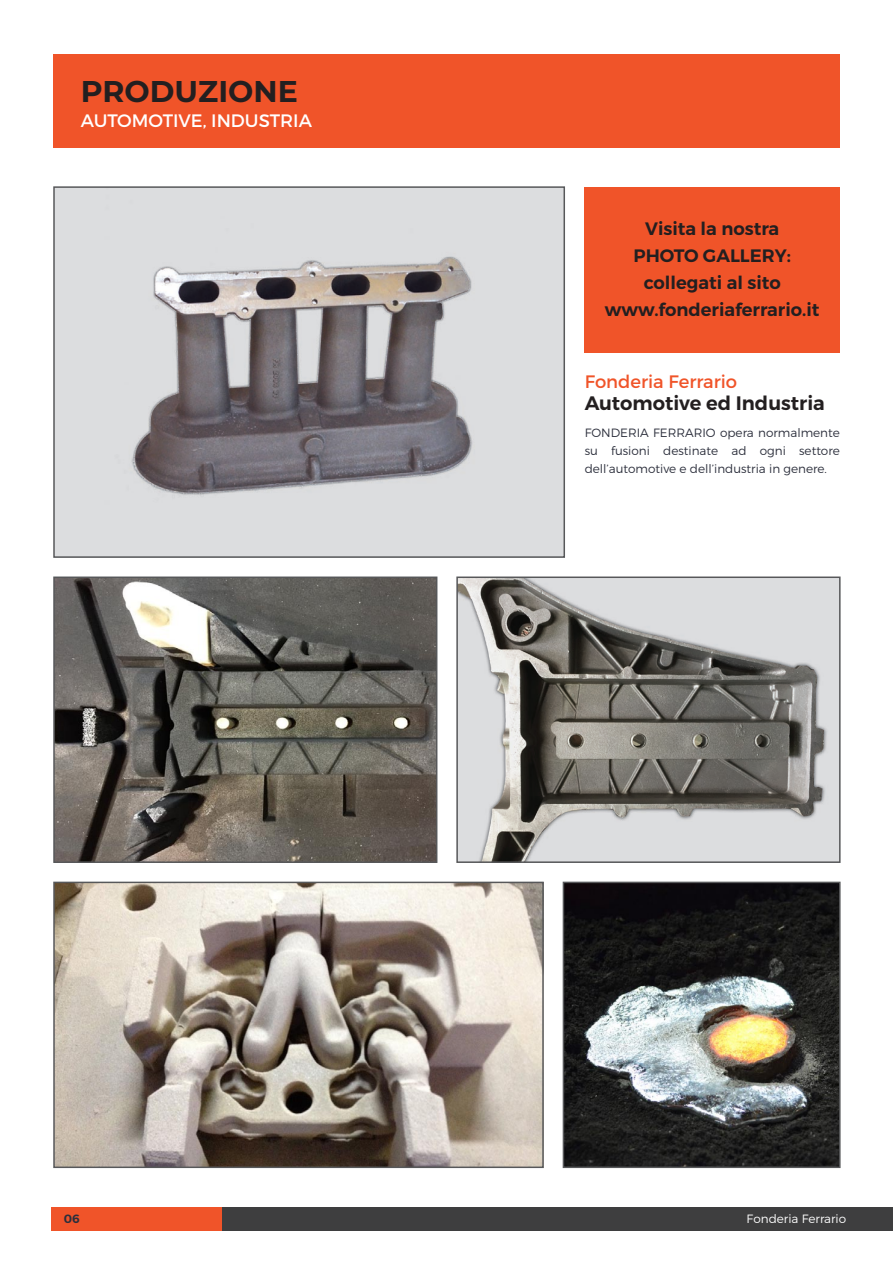
<style>
.page{position:relative;width:893px;height:1263px;background:#fff}
.page>*{position:absolute;margin:0;border:0;box-sizing:border-box;transform-origin:0 0}
.t1{font:700 30px "Montserrat";color:#231f20}
.t2{font:600 19.5px "Montserrat";color:#231f20}
.t3{font:600 18px "Montserrat";color:#231f20}
.t4{font:18px "Montserrat";color:#fff}
.t5{font:18px "Montserrat";color:#f05429}
.Body_Text{font:300 12px/18px "Montserrat";color:#2c2f3c;text-align:justify}
.t6{font:300 12px "Montserrat";color:#fff}
.t7{font:600 12px "Montserrat";color:#2c2f3c}
</style>
<div class="page">
<div style="left:53px;top:54px;width:787px;height:94px;background:#f05429"></div>
<img style="left:566px;top:885px;width:272px;height:280px">
<div style="left:563px;top:882px;width:278px;height:286px;border:2px solid #57585a"></div>
<img style="left:56px;top:189px;width:506px;height:366px">
<div style="left:53px;top:186px;width:512px;height:372px;border:2px solid #57585a"></div>
<img style="left:459px;top:579px;width:379px;height:281px">
<div style="left:456px;top:576px;width:385px;height:287px;border:2px solid #57585a"></div>
<img style="left:56px;top:579px;width:378px;height:281px">
<div style="left:53px;top:576px;width:384px;height:287px;border:2px solid #57585a"></div>
<div style="left:585px;top:187px;width:255px;height:166px;background:#f05429"></div>
<img style="left:56px;top:885px;width:485px;height:280px">
<div style="left:53px;top:882px;width:491px;height:286px;border:2px solid #57585a"></div>
<div style="left:221px;top:1208px;width:672px;height:23px;background:#3e3e3f"></div>
<div style="left:51px;top:1208px;width:170px;height:23px;background:#f05429"></div>
<p class="t1" style="left:81px;top:69px;width:215px">PRODUZIONE</p>
<p class="t4" style="left:81px;top:110px;width:14px">Aut</p>
<p class="t4" style="left:117px;top:110px;width:141px">omotive, indust</p>
<p class="t4" style="left:280px;top:110px;width:33px">ria</p>
<p class="t3" style="left:645px;top:217px;width:136px">Visita la nostra</p>
<p class="t3" style="left:633px;top:244px;width:159px">PHOTO GALLERY:</p>
<p class="t3" style="left:644px;top:271px;width:139px">collegati al sito</p>
<p class="t3" style="left:605px;top:298px;width:216px">www.fonderiaferrario.it</p>
<p class="t5" style="left:585px;top:370px;width:154px">Fonderia Ferrario</p>
<p class="t2" style="left:585px;top:391px;width:242px">Automotive ed Industria</p>
<p class="Body_Text" style="left:585px;top:423px;width:257px">FONDERIA FERRARIO opera normalmente su fusioni destinate ad ogni settore dell’automotive e dell’industria in genere.</p>
<p class="t7" style="left:64px;top:1212px;width:17px">06</p>
<p class="t6" style="left:747px;top:1212px;width:101px">Fonderia Ferrario</p>
</div>
